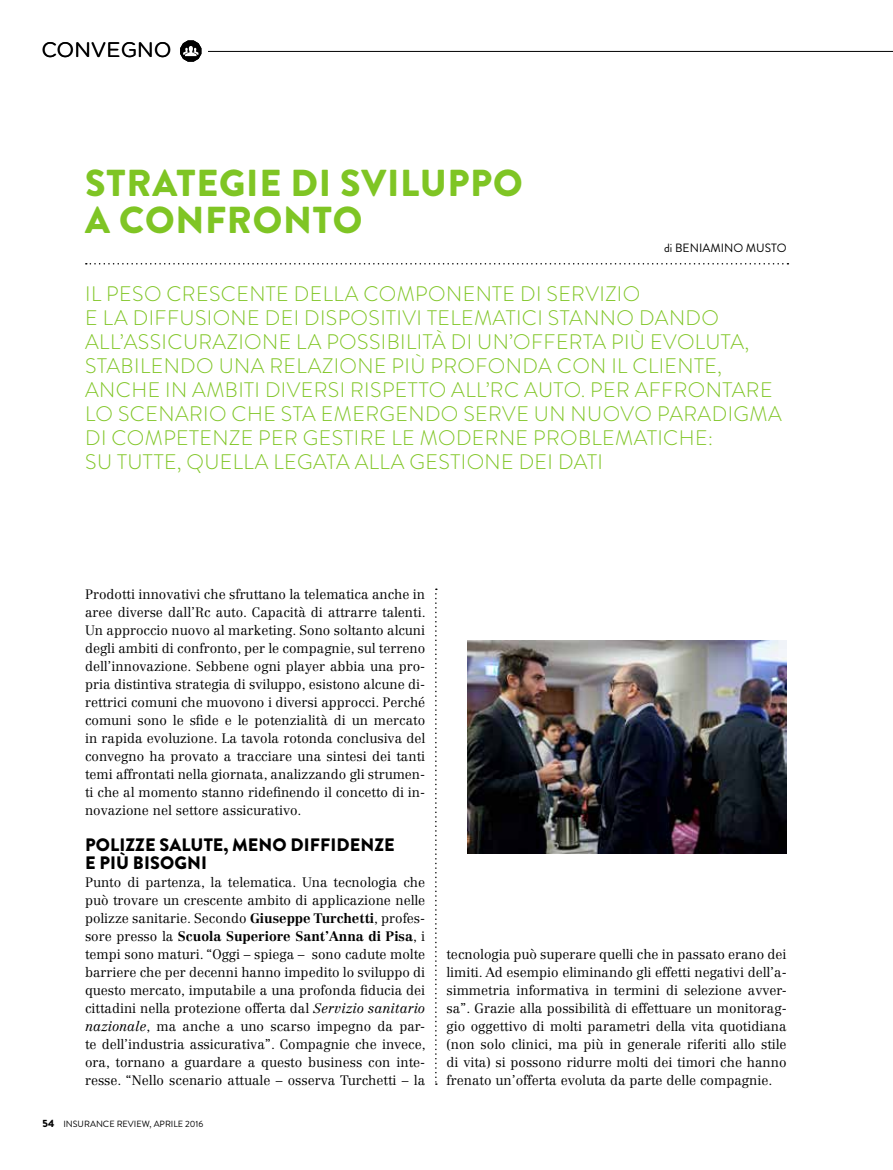
<style>
.page{position:relative;width:893px;height:1170px;background:#fff}
.page>*{position:absolute;margin:0;border:0;box-sizing:border-box;transform-origin:0 0}
.t1{font:900 37.5px/37.5px "Brandon Grotesque";letter-spacing:.02em;color:#7fc524}
.t2{font:300 21px/24px "Brandon Grotesque";letter-spacing:.02em;color:#7fc524}
.t3{font:21px "Gotham Rounded";color:#000}
.t4{font:900 18px/18px "Brandon Grotesque";letter-spacing:.005em;color:#000}
.t5{font:300 13.5px/18px "Centennial LT Std";color:#000;text-align:justify}
.t6{font:12px "Brandon Grotesque";color:#000}
.t7{font:9px "Brandon Grotesque";color:#000}
.s1{font-weight:700}
.s2{font-style:italic}
.s3{font-weight:900;font-size:10.5px}
</style>
<div class="page">
<hr style="left:208px;top:51px;width:685px;height:1px;background:#000">
<svg style="left:180px;top:40px;width:21px;height:22px"></svg>
<svg style="left:435px;top:588px;width:2px;height:496px"></svg>
<svg style="left:86px;top:263px;width:702px;height:1px"></svg>
<img style="left:468px;top:640px;width:319px;height:213px">
<h2 class="t3" style="left:41px;top:35px;width:132px">CONVEGNO</h2>
<h1 class="t1" style="left:85px;top:165px;width:439px">STRATEGIE DI SVILUPPO<br>A CONFRONTO</h1>
<p class="t6" style="left:664px;top:240px;width:124px">di BENIAMINO MUSTO</p>
<p class="t2" style="left:85px;top:281px;width:698px">IL PESO CRESCENTE DELLA COMPONENTE DI SERVIZIO<br>E LA DIFFUSIONE DEI DISPOSITIVI TELEMATICI STANNO DANDO ALL’ASSICURAZIONE LA POSSIBILITÀ DI UN’OFFERTA PIÙ EVOLUTA, STABILENDO UNA RELAZIONE PIÙ PROFONDA CON IL CLIENTE, ANCHE IN AMBITI DIVERSI RISPETTO ALL’RC AUTO. PER AFFRONTARE LO SCENARIO CHE STA EMERGENDO SERVE UN NUOVO PARADIGMA DI COMPETENZE PER GESTIRE LE MODERNE PROBLEMATICHE:<br>SU TUTTE, QUELLA LEGATA ALLA GESTIONE DEI DATI</p>
<p class="t5" style="left:85px;top:585px;width:342px">Prodotti innovativi che sfruttano la telematica anche in aree diverse dall’Rc auto. Capacità di attrarre talenti.<br>Un approccio nuovo al marketing. Sono soltanto alcuni degli ambiti di confronto, per le compagnie, sul terreno dell’innovazione. Sebbene ogni player abbia una pro&shy;pria distintiva strategia di sviluppo, esistono alcune di&shy;rettrici comuni che muovono i diversi approcci. Perché comuni sono le sfide e le potenzialità di un mercato in rapida evoluzione. La tavola rotonda conclusiva del convegno ha provato a tracciare una sintesi dei tanti temi affrontati nella giornata, analizzando gli strumen&shy;ti che al momento stanno ridefinendo il concetto di in&shy;novazione nel settore assicurativo.</p>
<h3 class="t4" style="left:85px;top:835px;width:311px">POLIZZE SALUTE, MENO DIFFIDENZE<br>E PIÙ BISOGNI</h3>
<p class="t5" style="left:85px;top:873px;width:342px">Punto di partenza, la telematica. Una tecnologia che può trovare un crescente ambito di applicazione nelle polizze sanitarie. Secondo <span class="s1">Giuseppe Turchetti</span>, profes&shy;sore presso la <span class="s1">Scuola Superiore Sant’Anna di Pisa</span>, i tempi sono maturi. “Oggi – spiega – sono cadute molte barriere che per decenni hanno impedito lo sviluppo di questo mercato, imputabile a una profonda fiducia dei cittadini nella protezione offerta dal <span class="s2">Servizio sanitario nazionale</span>, ma anche a uno scarso impegno da par&shy;te dell’industria assicurativa”. Compagnie che invece, ora, tornano a guardare a questo business con inte&shy;resse. “Nello scenario attuale – osserva Turchetti – la</p>
<p class="t7" style="left:43px;top:1117px;width:162px"><span class="s3">54</span> INSURANCE REVIEW, APRILE 2016</p>
<p class="t5" style="left:446px;top:945px;width:342px">tecnologia può superare quelli che in passato erano dei limiti. Ad esempio eliminando gli effetti negativi dell’a&shy;simmetria informativa in termini di selezione avver&shy;sa”. Grazie alla possibilità di effettuare un monitorag&shy;gio oggettivo di molti parametri della vita quotidiana (non solo clinici, ma più in generale riferiti allo stile di vita) si possono ridurre molti dei timori che hanno frenato un’offerta evoluta da parte delle compagnie.</p>
</div>
